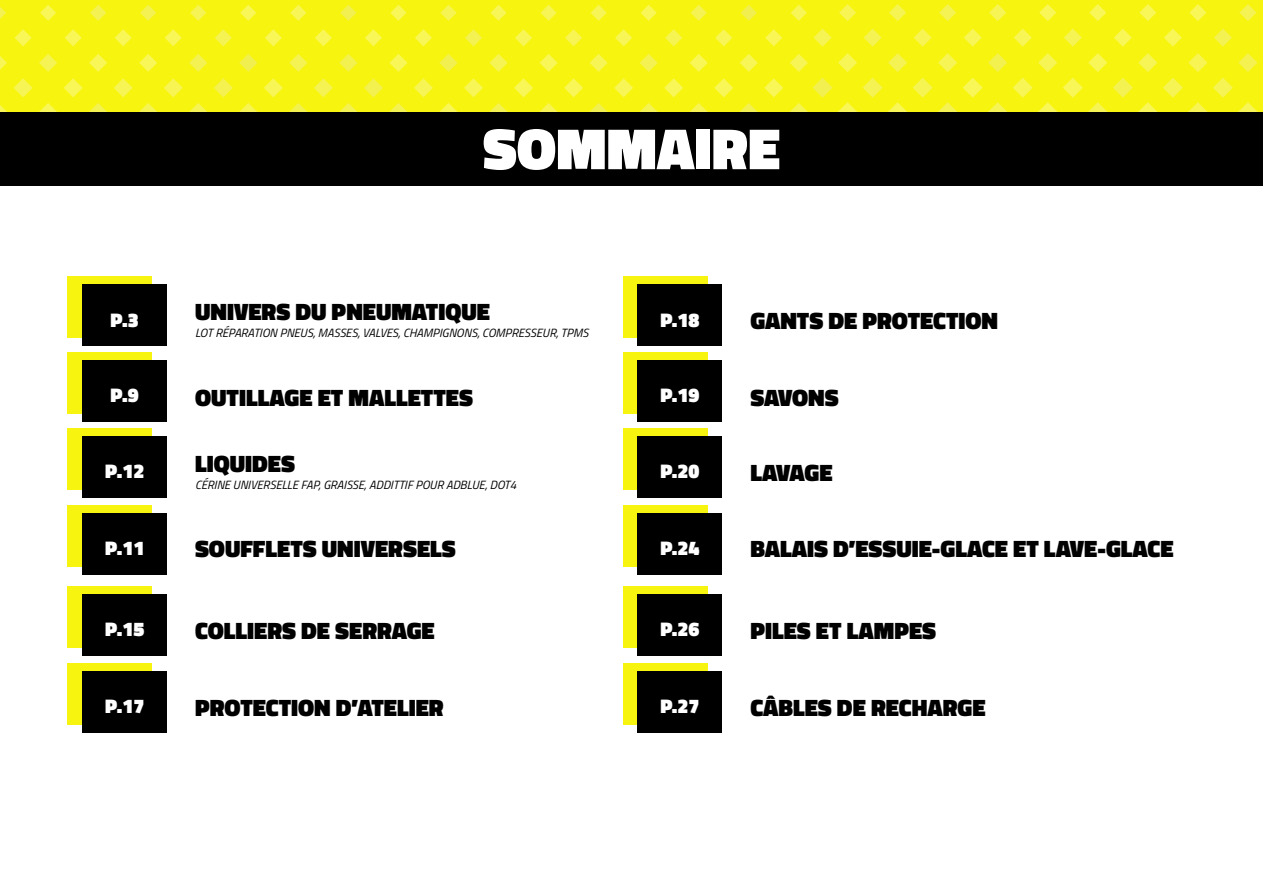
<style>
.page{position:relative;width:1263px;height:893px;background:#fff}
.page>*{position:absolute;margin:0;border:0;box-sizing:border-box;transform-origin:0 0}
.t1{font:900 58.8px "Titillium Web";color:#fff}
.t2{font:900 24px "Titillium Web";color:#000}
.t3{font:900 19.95px "Titillium Web";color:#fff}
.t4{font:italic 12px "Titillium Web";color:#000}
</style>
<div class="page">
<div style="left:0;top:0;width:1263px;height:131px;background:#f7f410"></div>
<svg style="left:15px;top:29px;width:17px;height:17px"></svg>
<svg style="left:14px;top:78px;width:19px;height:19px"></svg>
<svg style="left:65px;top:29px;width:17px;height:17px"></svg>
<svg style="left:64px;top:78px;width:19px;height:19px"></svg>
<svg style="left:115px;top:29px;width:17px;height:17px"></svg>
<svg style="left:114px;top:78px;width:19px;height:19px"></svg>
<svg style="left:165px;top:29px;width:17px;height:17px"></svg>
<svg style="left:164px;top:78px;width:19px;height:19px"></svg>
<svg style="left:215px;top:29px;width:17px;height:17px"></svg>
<svg style="left:214px;top:78px;width:19px;height:19px"></svg>
<svg style="left:265px;top:29px;width:17px;height:17px"></svg>
<svg style="left:264px;top:78px;width:19px;height:19px"></svg>
<svg style="left:315px;top:29px;width:17px;height:17px"></svg>
<svg style="left:314px;top:78px;width:19px;height:19px"></svg>
<svg style="left:365px;top:29px;width:17px;height:17px"></svg>
<svg style="left:364px;top:78px;width:19px;height:19px"></svg>
<svg style="left:415px;top:29px;width:17px;height:17px"></svg>
<svg style="left:414px;top:78px;width:19px;height:19px"></svg>
<svg style="left:465px;top:29px;width:17px;height:17px"></svg>
<svg style="left:464px;top:78px;width:19px;height:19px"></svg>
<svg style="left:515px;top:29px;width:17px;height:17px"></svg>
<svg style="left:514px;top:78px;width:19px;height:19px"></svg>
<svg style="left:565px;top:29px;width:17px;height:17px"></svg>
<svg style="left:564px;top:78px;width:19px;height:19px"></svg>
<svg style="left:615px;top:29px;width:17px;height:17px"></svg>
<svg style="left:614px;top:78px;width:19px;height:19px"></svg>
<svg style="left:665px;top:29px;width:17px;height:17px"></svg>
<svg style="left:664px;top:78px;width:19px;height:19px"></svg>
<svg style="left:715px;top:29px;width:17px;height:17px"></svg>
<svg style="left:714px;top:78px;width:19px;height:19px"></svg>
<svg style="left:765px;top:29px;width:17px;height:17px"></svg>
<svg style="left:0;top:7px;width:6px;height:12px"></svg>
<svg style="left:0;top:56px;width:7px;height:14px"></svg>
<svg style="left:40px;top:5px;width:16px;height:16px"></svg>
<svg style="left:39px;top:54px;width:18px;height:18px"></svg>
<svg style="left:90px;top:5px;width:16px;height:16px"></svg>
<svg style="left:89px;top:54px;width:18px;height:18px"></svg>
<svg style="left:140px;top:5px;width:16px;height:16px"></svg>
<svg style="left:139px;top:54px;width:18px;height:18px"></svg>
<svg style="left:190px;top:5px;width:16px;height:16px"></svg>
<svg style="left:189px;top:54px;width:18px;height:18px"></svg>
<svg style="left:240px;top:5px;width:16px;height:16px"></svg>
<svg style="left:239px;top:54px;width:18px;height:18px"></svg>
<svg style="left:290px;top:5px;width:16px;height:16px"></svg>
<svg style="left:289px;top:54px;width:18px;height:18px"></svg>
<svg style="left:340px;top:5px;width:16px;height:16px"></svg>
<svg style="left:339px;top:54px;width:18px;height:18px"></svg>
<svg style="left:390px;top:5px;width:16px;height:16px"></svg>
<svg style="left:389px;top:54px;width:18px;height:18px"></svg>
<svg style="left:440px;top:5px;width:17px;height:16px"></svg>
<svg style="left:439px;top:54px;width:18px;height:18px"></svg>
<svg style="left:490px;top:5px;width:17px;height:16px"></svg>
<svg style="left:489px;top:54px;width:19px;height:18px"></svg>
<svg style="left:540px;top:5px;width:17px;height:16px"></svg>
<svg style="left:539px;top:54px;width:19px;height:18px"></svg>
<svg style="left:590px;top:5px;width:17px;height:16px"></svg>
<svg style="left:590px;top:54px;width:18px;height:18px"></svg>
<svg style="left:641px;top:5px;width:16px;height:16px"></svg>
<svg style="left:640px;top:54px;width:18px;height:18px"></svg>
<svg style="left:691px;top:5px;width:16px;height:16px"></svg>
<svg style="left:690px;top:54px;width:18px;height:18px"></svg>
<svg style="left:741px;top:5px;width:16px;height:16px"></svg>
<svg style="left:740px;top:54px;width:18px;height:18px"></svg>
<svg style="left:0;top:103px;width:759px;height:10px"></svg>
<svg style="left:791px;top:5px;width:16px;height:16px"></svg>
<svg style="left:790px;top:54px;width:18px;height:18px"></svg>
<svg style="left:839px;top:4px;width:17px;height:17px"></svg>
<svg style="left:838px;top:53px;width:19px;height:19px"></svg>
<svg style="left:889px;top:4px;width:17px;height:17px"></svg>
<svg style="left:888px;top:53px;width:19px;height:19px"></svg>
<svg style="left:939px;top:4px;width:17px;height:17px"></svg>
<svg style="left:938px;top:53px;width:19px;height:19px"></svg>
<svg style="left:989px;top:4px;width:17px;height:17px"></svg>
<svg style="left:988px;top:53px;width:19px;height:19px"></svg>
<svg style="left:1039px;top:4px;width:17px;height:17px"></svg>
<svg style="left:1038px;top:53px;width:19px;height:19px"></svg>
<svg style="left:1089px;top:4px;width:17px;height:17px"></svg>
<svg style="left:1088px;top:53px;width:19px;height:19px"></svg>
<svg style="left:1139px;top:4px;width:17px;height:17px"></svg>
<svg style="left:1138px;top:53px;width:19px;height:19px"></svg>
<svg style="left:1189px;top:4px;width:17px;height:17px"></svg>
<svg style="left:1188px;top:53px;width:19px;height:19px"></svg>
<svg style="left:1239px;top:4px;width:17px;height:17px"></svg>
<svg style="left:1238px;top:53px;width:19px;height:19px"></svg>
<svg style="left:813px;top:29px;width:18px;height:18px"></svg>
<svg style="left:863px;top:29px;width:19px;height:18px"></svg>
<svg style="left:914px;top:29px;width:18px;height:18px"></svg>
<svg style="left:964px;top:29px;width:18px;height:18px"></svg>
<svg style="left:1014px;top:29px;width:18px;height:18px"></svg>
<svg style="left:1064px;top:29px;width:18px;height:18px"></svg>
<svg style="left:1114px;top:29px;width:18px;height:18px"></svg>
<svg style="left:1164px;top:29px;width:18px;height:18px"></svg>
<svg style="left:1214px;top:29px;width:18px;height:18px"></svg>
<svg style="left:763px;top:78px;width:500px;height:35px"></svg>
<div style="left:68px;top:277px;width:84px;height:61px;background:#f7f410"></div>
<div style="left:83px;top:285px;width:84px;height:61px;background:#000"></div>
<div style="left:623px;top:277px;width:84px;height:61px;background:#f7f410"></div>
<div style="left:638px;top:285px;width:84px;height:61px;background:#000"></div>
<div style="left:68px;top:352px;width:84px;height:62px;background:#f7f410"></div>
<div style="left:83px;top:360px;width:84px;height:62px;background:#000"></div>
<div style="left:623px;top:352px;width:84px;height:62px;background:#f7f410"></div>
<div style="left:638px;top:360px;width:84px;height:62px;background:#000"></div>
<div style="left:68px;top:428px;width:84px;height:61px;background:#f7f410"></div>
<div style="left:83px;top:436px;width:84px;height:61px;background:#000"></div>
<div style="left:623px;top:428px;width:84px;height:61px;background:#f7f410"></div>
<div style="left:638px;top:436px;width:84px;height:61px;background:#000"></div>
<div style="left:68px;top:505px;width:84px;height:62px;background:#f7f410"></div>
<div style="left:83px;top:514px;width:84px;height:61px;background:#000"></div>
<div style="left:623px;top:505px;width:84px;height:62px;background:#f7f410"></div>
<div style="left:638px;top:514px;width:84px;height:61px;background:#000"></div>
<div style="left:68px;top:586px;width:84px;height:61px;background:#f7f410"></div>
<div style="left:83px;top:594px;width:84px;height:61px;background:#000"></div>
<div style="left:623px;top:586px;width:84px;height:61px;background:#f7f410"></div>
<div style="left:638px;top:594px;width:84px;height:61px;background:#000"></div>
<div style="left:68px;top:663px;width:84px;height:61px;background:#f7f410"></div>
<div style="left:83px;top:671px;width:84px;height:61px;background:#000"></div>
<div style="left:623px;top:663px;width:84px;height:61px;background:#f7f410"></div>
<div style="left:638px;top:671px;width:84px;height:61px;background:#000"></div>
<div style="left:0;top:113px;width:1263px;height:73px;background:#000"></div>
<h1 class="t1" style="left:483px;top:106px;width:299px">SOMMAIRE</h1>
<p class="t2" style="left:195px;top:294px;width:296px">UNIVERS DU PNEUMATIQUE</p>
<p class="t4" style="left:195px;top:324px;width:395px">LOT RÉPARATION PNEUS, MASSES, VALVES, CHAMPIGNONS, COMPRESSEUR, TPMS</p>
<p class="t3" style="left:111px;top:305px;width:30px">P.3</p>
<p class="t3" style="left:660px;top:305px;width:41px">P.18</p>
<p class="t2" style="left:750px;top:303px;width:249px">GANTS DE PROTECTION</p>
<p class="t3" style="left:111px;top:381px;width:30px">P.9</p>
<p class="t3" style="left:660px;top:381px;width:41px">P.19</p>
<p class="t2" style="left:195px;top:380px;width:279px">OUTILLAGE ET MALLETTES</p>
<p class="t2" style="left:750px;top:380px;width:90px">SAVONS</p>
<p class="t2" style="left:195px;top:446px;width:101px">LIQUIDES</p>
<p class="t4" style="left:195px;top:476px;width:323px">CÉRINE UNIVERSELLE FAP, GRAISSE, ADDITTIF POUR ADBLUE, DOT4</p>
<p class="t3" style="left:105px;top:456px;width:41px">P.12</p>
<p class="t3" style="left:660px;top:456px;width:41px">P.20</p>
<p class="t2" style="left:750px;top:455px;width:84px">LAVAGE</p>
<p class="t2" style="left:195px;top:531px;width:262px">SOUFFLETS UNIVERSELS</p>
<p class="t3" style="left:105px;top:534px;width:41px">P.11</p>
<p class="t3" style="left:660px;top:534px;width:41px">P.24</p>
<p class="t2" style="left:750px;top:531px;width:425px">BALAIS D’ESSUIE-GLACE ET LAVE-GLACE</p>
<p class="t2" style="left:195px;top:613px;width:241px">COLLIERS DE SERRAGE</p>
<p class="t3" style="left:105px;top:614px;width:41px">P.15</p>
<p class="t3" style="left:660px;top:614px;width:41px">P.26</p>
<p class="t2" style="left:750px;top:613px;width:187px">PILES ET LAMPES</p>
<p class="t2" style="left:195px;top:690px;width:250px">PROTECTION D’ATELIER</p>
<p class="t3" style="left:105px;top:692px;width:41px">P.17</p>
<p class="t3" style="left:660px;top:692px;width:41px">P.27</p>
<p class="t2" style="left:750px;top:690px;width:237px">CÂBLES DE RECHARGE</p>
</div>
